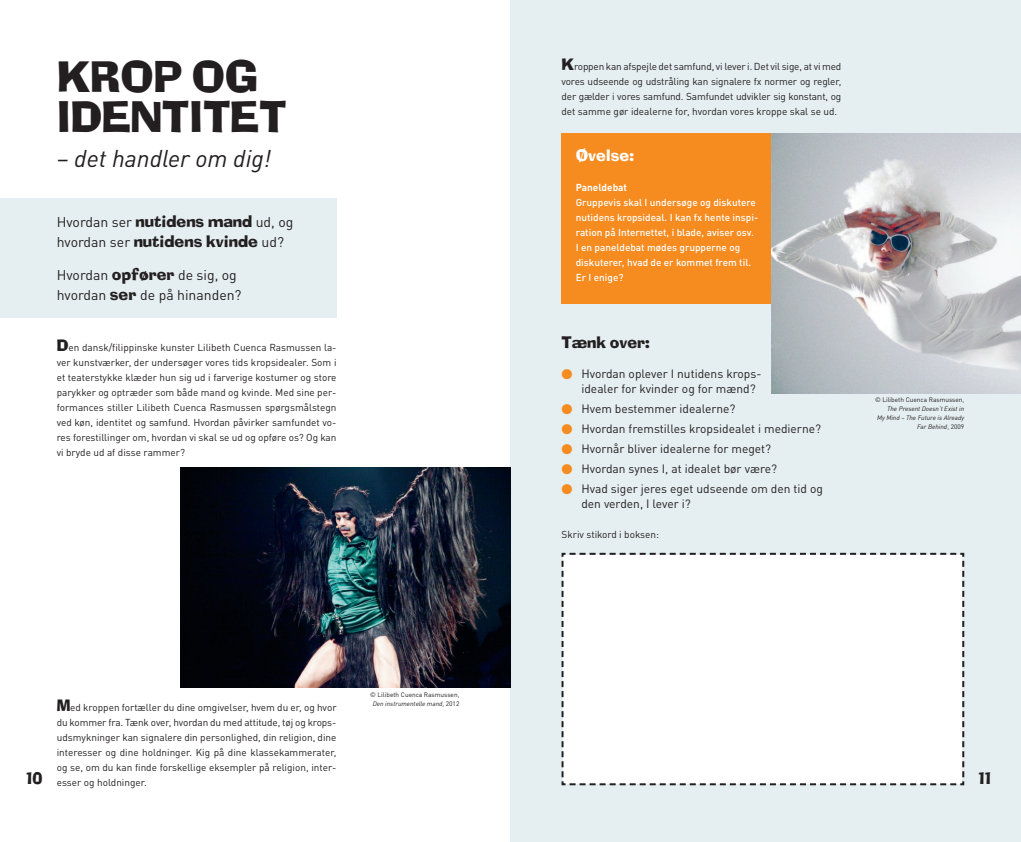
<style>
.page{position:relative;width:1021px;height:842px;background:#fff}
.page>*{position:absolute;margin:0;border:0;box-sizing:border-box;transform-origin:0 0}
.t1{font:48px/40px "Ad Lib ICG";color:#231f20}
.t2{font:italic 24px "DINOT";color:#231f20}
.t3{font:18px "Ad Lib ICG";color:#231f20}
.t4{font:18px "Ad Lib ICG";color:#fff}
.t5{font:14px/20px "DINOT";color:#231f20}
.t6{font:12px/15px "DINOT";color:#231f20}
.t7{font:10px/15px "DINOT";color:#231f20;text-align:justify}
.t8{font:500 10px/15px "DINOT";color:#fff}
.t9{font:700 10px "DINOT";color:#fff}
.t10{font:6.5px/9px "DINOT";color:#231f20;text-align:center}
.t11{font:italic 6.5px/9px "DINOT";color:#231f20;text-align:right}
.s1{font-family:"Ad Lib ICG";font-size:18px}
.s2{font-family:"DINOT";font-size:14px}
.s3{font-style:italic}
.s4{color:#f68b1f}
.s5{font-style:normal}
</style>
<div class="page">
<div style="left:510px;top:0;width:510px;height:842px;background:#e5eef0"></div>
<img style="left:180px;top:468px;width:330px;height:219px">
<img style="left:771px;top:133px;width:249px;height:260px">
<div style="left:0;top:198px;width:336px;height:119px;background:#e5eef0"></div>
<div style="left:561px;top:133px;width:210px;height:170px;background:#f68b1f"></div>
<div style="left:561px;top:552px;width:404px;height:234px;background:#fff"></div>
<h1 class="t1" style="left:57px;top:56px;width:231px">KROP OG<br>IDENTITET</h1>
<h2 class="t2" style="left:57px;top:150px;width:216px">– det handler om dig!</h2>
<h3 class="t5" style="left:57px;top:213px;width:238px">Hvordan ser <span class="s1">nutidens mand</span> ud, og</h3>
<h3 class="t3" style="left:57px;top:230px;width:229px"><span class="s2">hvordan ser</span> nutidens kvinde <span class="s2">ud?</span></h3>
<h3 class="t5" style="left:57px;top:266px;width:186px">Hvordan <span class="s1">opfører</span> de sig, og hvordan <span class="s1">ser</span> de på hinanden?</h3>
<p class="t7" style="left:57px;top:341px;width:281px"><span class="s1">D</span>en dansk/filippinske kunster Lilibeth Cuenca Rasmussen la&shy;ver kunstværker, der undersøger vores tids kropsidealer. Som i et teaterstykke klæder hun sig ud i farverige kostumer og store parykker og optræder som både mand og kvinde. Med sine per&shy;formances stiller Lilibeth Cuenca Rasmussen spørgsmålstegn ved køn, identitet og samfund. Hvordan påvirker samfundet vo&shy;res forestillinger om, hvordan vi skal se ud og opføre os? Og kan vi bryde ud af disse rammer?</p>
<p class="t7" style="left:57px;top:701px;width:281px"><span class="s1">M</span>ed kroppen fortæller du dine omgivelser, hvem du er, og hvor</p>
<p class="t7" style="left:57px;top:716px;width:281px">du kommer fra. Tænk over, hvordan du med attitude, tøj og krops -</p>
<p class="t7" style="left:57px;top:731px;width:281px">udsmykninger kan signalere din personlighed, din religion, dine</p>
<p class="t7" style="left:57px;top:746px;width:281px">interesser og dine holdninger. Kig på dine klassekammerater,</p>
<p class="t7" style="left:57px;top:761px;width:281px">og se, om du kan finde forskellige eksempler på religion, inter-</p>
<p class="t7" style="left:26px;top:776px;width:122px"><span class="s1">10</span> esser og holdninger.</p>
<p class="t10" style="left:370px;top:691px;width:91px">© Lilibeth Cuenca Rasmussen,<br><span class="s3">Den instrumentelle mand</span>, 2012</p>
<p class="t7" style="left:561px;top:60px;width:281px"><span class="s1">K</span>roppen kan afspejle det samfund, vi lever i. Det vil sige, at vi med vores udseende og udstråling kan signalere fx normer og regler, der gælder i vores samfund. Samfundet udvikler sig konstant, og det samme gør idealerne for, hvordan vores kroppe skal se ud.</p>
<h3 class="t4" style="left:575px;top:144px;width:60px">Øvelse:</h3>
<p class="t9" style="left:575px;top:184px;width:53px">Paneldebat</p>
<p class="t8" style="left:575px;top:196px;width:184px">Gruppevis skal I undersøge og diskutere nutidens kropsideal. I kan fx hente inspi&shy;ration på Internettet, i blade, aviser osv.<br>I en paneldebat mødes grupperne og diskuterer, hvad de er kommet frem til.<br>Er I enige?</p>
<h3 class="t3" style="left:561px;top:331px;width:90px">Tænk over:</h3>
<p class="t6" style="left:581px;top:368px;width:181px;text-indent:-20px"><span class="s4">●</span> Hvordan oplever I nutidens krops&shy;idealer for kvinder og for mænd?</p>
<p class="t6" style="left:561px;top:403px;width:175px"><span class="s4">●</span> Hvem bestemmer idealerne?</p>
<p class="t6" style="left:561px;top:423px;width:261px"><span class="s4">●</span> Hvordan fremstilles kropsidealet i medierne?</p>
<p class="t6" style="left:561px;top:443px;width:211px"><span class="s4">●</span> Hvornår bliver idealerne for meget?</p>
<p class="t6" style="left:561px;top:463px;width:217px"><span class="s4">●</span> Hvordan synes I, at idealet bør være?</p>
<p class="t6" style="left:581px;top:483px;width:243px;text-indent:-20px"><span class="s4">●</span> Hvad siger jeres eget udseende om den tid og den verden, I lever i?</p>
<p class="t7" style="left:561px;top:528px;width:99px">Skriv stikord i boksen:</p>
<p class="t10" style="left:875px;top:396px;width:91px">© Lilibeth Cuenca Rasmussen,</p>
<p class="t11" style="left:877px;top:405px;width:89px">The Present Doesn’t Exist in<br>My Mind – The Future is Already<br>Far Behind<span class="s5">, 2009</span></p>
<h3 class="t3" style="left:978px;top:768px;width:14px">11</h3>
</div>
